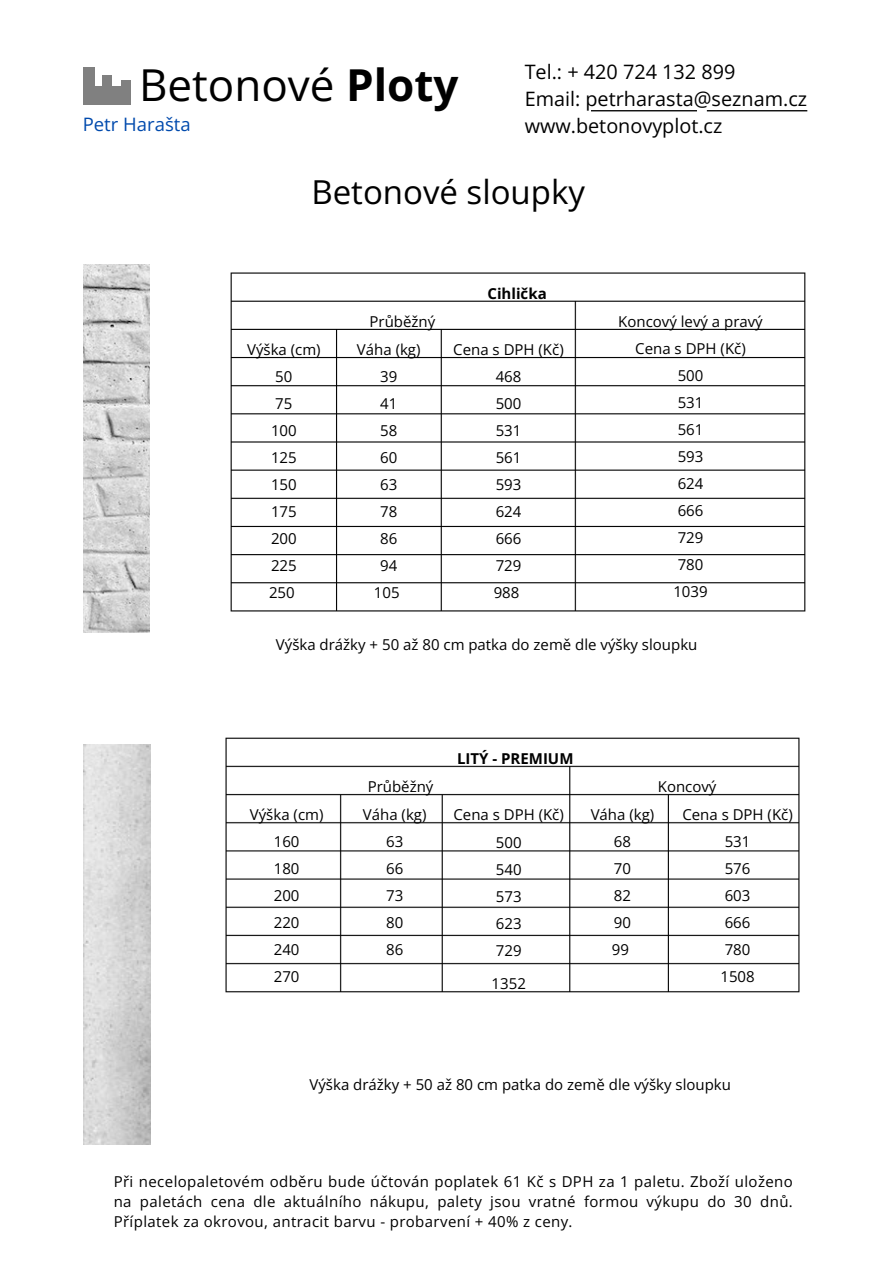
<style>
.page{position:relative;width:894px;height:1264px;background:#fff}
.page>*{position:absolute;margin:0;border:0;box-sizing:border-box;transform-origin:0 0}
.t1{font:43.95px "Open Sans";color:#000}
.t2{font:33px "Open Sans";color:#000}
.t3{font:19.8px/27px "Open Sans";color:#000}
.t4{font:18.45px "Open Sans";color:#004aad}
.t5{font:15px/27px "Open Sans";color:#000;text-align:center}
.t6{font:700 15px "Open Sans";color:#000}
.s1{font-weight:700}
</style>
<div class="page">
<div style="left:83px;top:86px;width:47px;height:18px;background:#808080"></div>
<div style="left:83px;top:68px;width:11px;height:36px;background:#808080"></div>
<div style="left:102px;top:75px;width:10px;height:29px;background:#808080"></div>
<div style="left:121px;top:80px;width:9px;height:24px;background:#808080"></div>
<img style="left:225px;top:737px;width:575px;height:256px">
<img style="left:230px;top:272px;width:576px;height:340px">
<img style="left:83px;top:744px;width:68px;height:399px">
<svg style="left:591px;top:110px;width:216px;height:1px"></svg>
<img style="left:83px;top:265px;width:67px;height:368px">
<p class="t1" style="left:139px;top:54px;width:321px">Betonové <span class="s1">Ploty</span></p>
<p class="t4" style="left:83px;top:111px;width:109px">Petr Harašta</p>
<h4 class="t3" style="left:524px;top:58px;width:284px">Tel.: + 420 724 132 899<br>Email: petrharasta@seznam.cz www.betonovyplot.cz</h4>
<p class="t2" style="left:311px;top:169px;width:275px">Betonové sloupky</p>
<p class="t6" style="left:487px;top:283px;width:61px">Cihlička</p>
<p class="t5" style="left:369px;top:307px;width:67px">Průběžný</p>
<p class="t5" style="left:618px;top:307px;width:146px">Koncový levý a pravý<br>Cena s DPH (Kč)<br>500<br>531<br>561<br>593<br>624<br>666<br>729<br>780<br>1039</p>
<p class="t5" style="left:247px;top:335px;width:75px">Výška (cm)<br>50<br>75<br>100<br>125<br>150<br>175<br>200<br>225<br>250</p>
<p class="t5" style="left:357px;top:335px;width:65px">Váha (kg)<br>39<br>41<br>58<br>60<br>63<br>78<br>86<br>94<br>105</p>
<p class="t5" style="left:453px;top:335px;width:112px">Cena s DPH (Kč)<br>468<br>500<br>531<br>561<br>593<br>624<br>666<br>729<br>988</p>
<p class="t5" style="left:276px;top:631px;width:423px">Výška drážky + 50 až 80 cm patka do země dle výšky sloupku</p>
<h1 class="t5" style="left:250px;top:800px;width:75px">Výška (cm)<br>160<br>180<br>200<br>220<br>240<br>270</h1>
<p class="t6" style="left:457px;top:748px;width:118px">LITÝ - PREMIUM</p>
<h3 class="t5" style="left:367px;top:772px;width:67px">Průběžný</h3>
<h3 class="t5" style="left:363px;top:800px;width:65px">Váha (kg)<br>63<br>66<br>73<br>80<br>86</h3>
<h2 class="t5" style="left:453px;top:800px;width:112px">Cena s DPH (Kč)</h2>
<p class="t5" style="left:495px;top:829px;width:27px;text-align:justify">500<br>540<br>573<br>623<br>729</p>
<p class="t5" style="left:491px;top:969px;width:36px">1352</p>
<p class="t5" style="left:657px;top:772px;width:60px">Koncový</p>
<p class="t5" style="left:590px;top:800px;width:65px">Váha (kg)<br>68<br>70<br>82<br>90<br>99</p>
<p class="t5" style="left:682px;top:800px;width:112px">Cena s DPH (Kč)<br>531<br>576<br>603<br>666<br>780<br>1508</p>
<h5 class="t5" style="left:309px;top:1070px;width:423px">Výška drážky + 50 až 80 cm patka do země dle výšky sloupku</h5>
<p class="t5" style="left:114px;top:1170px;width:680px;line-height:20.2px;text-align:justify">Při necelopaletovém odběru bude účtován poplatek 61 Kč s DPH za 1 paletu. Zboží uloženo na paletách cena dle aktuálního nákupu, palety jsou vratné formou výkupu do 30 dnů.<br>Příplatek za okrovou, antracit barvu - probarvení + 40% z ceny.</p>
</div>
